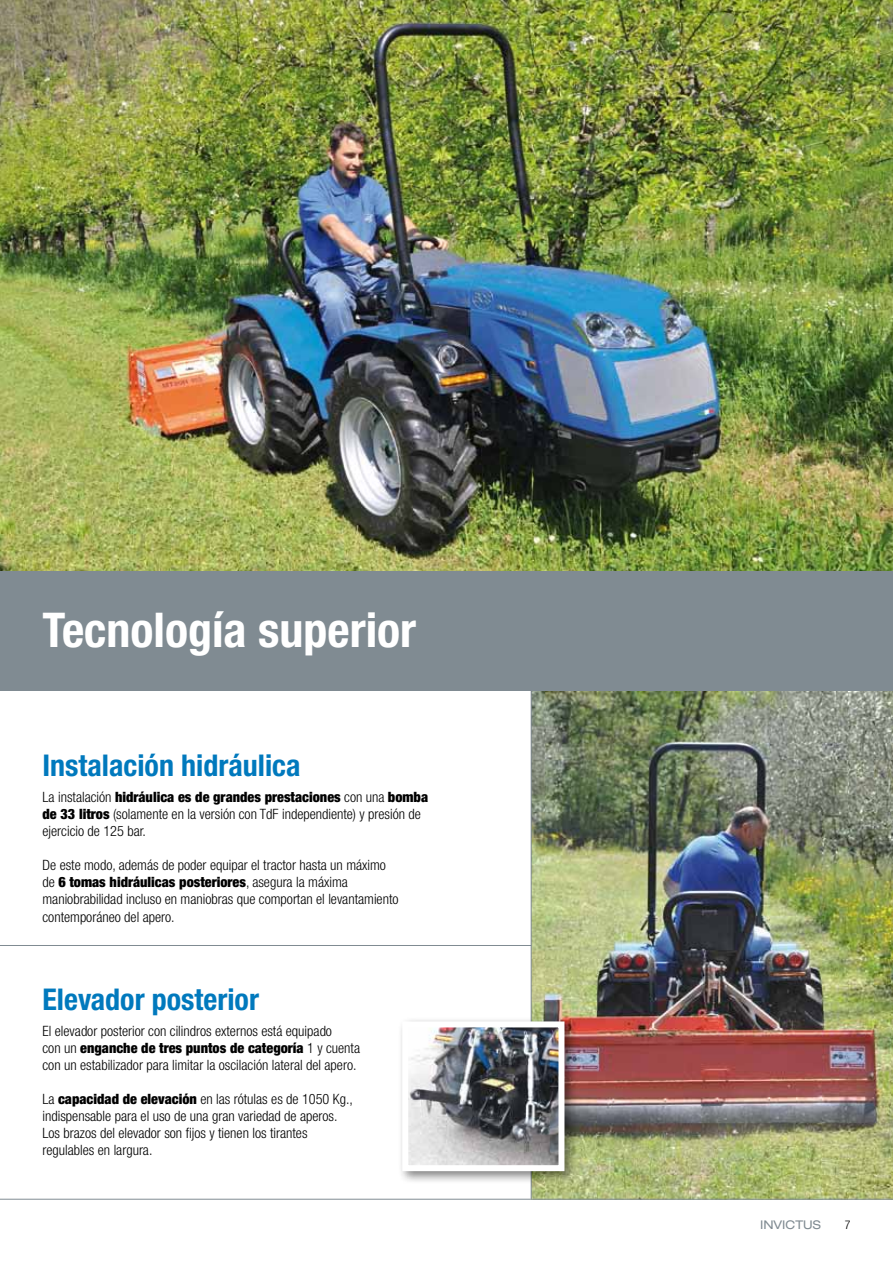
<style>
.page{position:relative;width:893px;height:1263px;background:#fff}
.page>*{position:absolute;margin:0;border:0;box-sizing:border-box;transform-origin:0 0}
.t1{font:700 condensed 48px "Helvetica Neue LT Std";color:#fff}
.t2{font:700 condensed 30px "Helvetica Neue LT Std";color:#0079bd}
.t3{font:300 condensed 14.25px/17.1px "Helvetica Neue LT Std";color:#000}
.t4{font:expanded 12px "Helvetica Neue LT Std";color:#808b92}
.t5{font:300 condensed 12px "Helvetica Neue LT Std";color:#000}
.s1{font-weight:900}
</style>
<div class="page">
<img style="left:1px;top:0;width:892px;height:572px">
<img style="left:0;top:0;width:1px;height:579px">
<div style="left:0;top:572px;width:893px;height:119px;background:#808b92"></div>
<img style="left:532px;top:691px;width:361px;height:508px">
<hr style="left:0;top:945px;width:531px;height:1px;background:#808b92">
<hr style="left:531px;top:691px;width:1px;height:508px;background:#808b92">
<hr style="left:0;top:1199px;width:893px;height:1px;background:#808b92">
<div style="left:398px;top:1017px;width:180px;height:168px;background:#000;opacity:.5"></div>
<img style="left:409px;top:1028px;width:148px;height:136px">
<div style="left:402px;top:1021px;width:162px;height:150px;border:6px solid #fff"></div>
<h1 class="t1" style="left:43px;top:600px;width:375px">Tecnología superior</h1>
<h2 class="t2" style="left:43px;top:747px;width:260px">Instalación hidráulica</h2>
<p class="t3" style="left:43px;top:788px;width:387px">La instalación <span class="s1">hidráulica es de grandes prestaciones</span> con una <span class="s1">bomba de 33 litros</span> (solamente en la versión con TdF independiente) y presión de ejercicio de 125 bar.</p>
<p class="t3" style="left:43px;top:856px;width:357px">De este modo, además de poder equipar el tractor hasta un máximo de <span class="s1">6 tomas hidráulicas posteriores</span>, asegura la máxima maniobrabilidad incluso en maniobras que comportan el levantamiento contemporáneo del apero.</p>
<h2 class="t2" style="left:43px;top:981px;width:218px">Elevador posterior</h2>
<p class="t3" style="left:43px;top:1022px;width:319px">El elevador posterior con cilindros externos está equipado<br>con un <span class="s1">enganche de tres puntos de categoría</span> 1 y cuenta con un estabilizador para limitar la oscilación lateral del apero.</p>
<p class="t3" style="left:43px;top:1090px;width:312px">La <span class="s1">capacidad de elevación</span> en las rótulas es de 1050 Kg., indispensable para el uso de una gran variedad de aperos.<br>Los brazos del elevador son fijos y tienen los tirantes regulables en largura.</p>
<p class="t4" style="left:760px;top:1217px;width:62px">INVICTUS</p>
<p class="t5" style="left:845px;top:1218px;width:7px">7</p>
</div>
